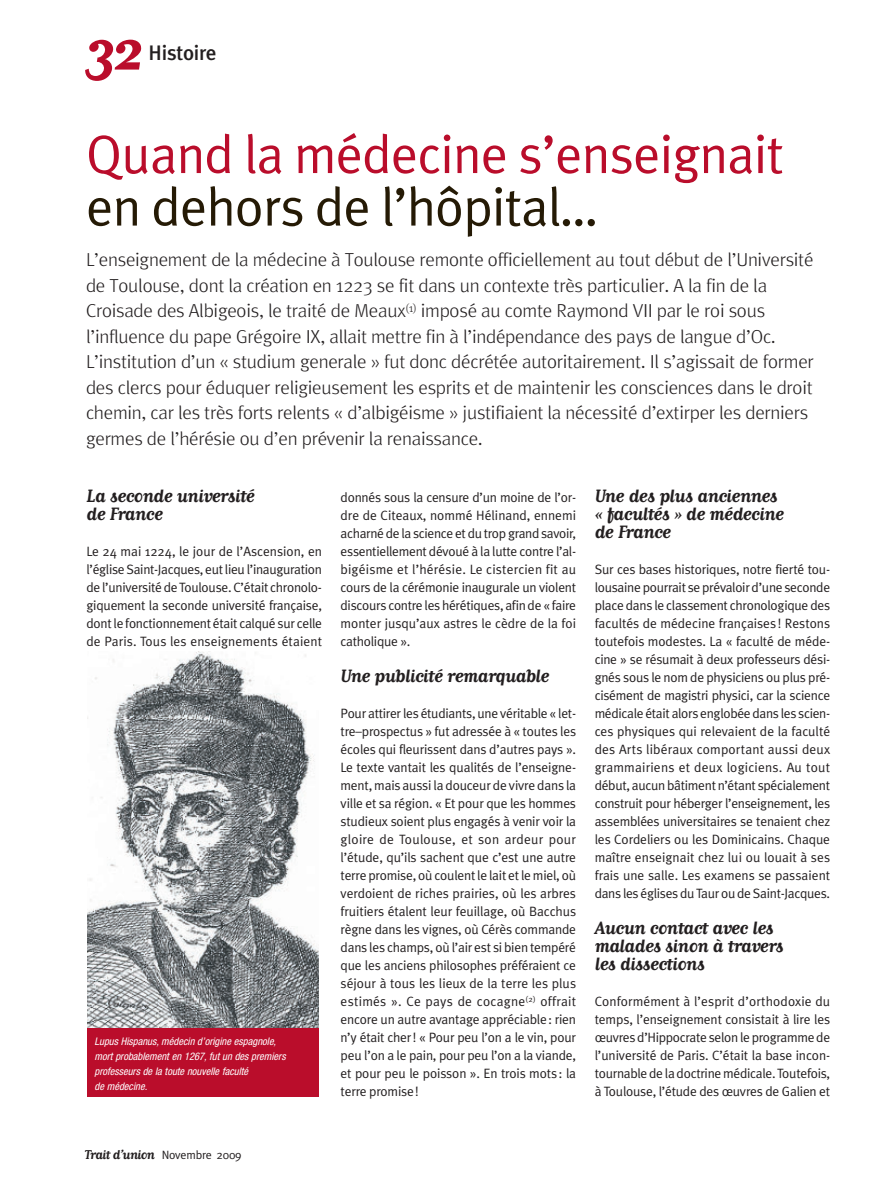
<style>
.page{position:relative;width:893px;height:1191px;background:#fff}
.page>*{position:absolute;margin:0;border:0;box-sizing:border-box;transform-origin:0 0}
.t1{font:700 67.5px "Matrix Script";color:#ba0d2b}
.t2{font:54px "Meta Plus Normal";letter-spacing:-.015em;color:#ba0d2b}
.t3{font:54px "Meta Plus Normal";letter-spacing:-.015em;color:#251a05}
.t4{font:700 21px/18px "Matrix Script";letter-spacing:-.025em;color:#231f20}
.t5{font:500 21px "Meta Plus";letter-spacing:-.015em;color:#231f20}
.t6{font:300 18.75px/25.5px "Meta";letter-spacing:-.015em;color:#231f20}
.t7{font:700 15px "Matrix Script";letter-spacing:-.04em;color:#231f20}
.t8{font:13.5px/18px "Meta Plus Normal";letter-spacing:-.015em;color:#231f20;text-align:justify}
.t9{font:italic condensed 10.5px/15px "Helvetica Neue";color:#fff}
.s1{font-family:"Meta Plus Normal";font-weight:400;font-size:12px}
</style>
<div class="page">
<img style="left:87px;top:652px;width:232px;height:376px">
<div style="left:87px;top:1028px;width:232px;height:69px;background:#ba0d2b"></div>
<h1 class="t1" style="left:85px;top:7px;width:61px">32</h1>
<h3 class="t5" style="left:149px;top:42px;width:69px">Histoire</h3>
<h2 class="t2" style="left:86px;top:135px;width:699px">Quand la médecine s’enseignait</h2>
<h2 class="t3" style="left:86px;top:187px;width:513px">en dehors de l’hôpital…</h2>
<p class="t6" style="left:86px;top:249px;width:729px">L’enseignement de la médecine à Toulouse remonte officiellement au tout début de l’Université de Toulouse, dont la création en 1223 se fit dans un contexte très particulier. A la fin de la Croisade des Albigeois, le traité de Meaux<sup>(1)</sup> imposé au comte Raymond VII par le roi sous l’influence du pape Grégoire IX, allait mettre fin à l’indépendance des pays de langue d’Oc.<br>L’institution d’un « studium generale » fut donc décrétée autoritairement. Il s’agissait de former des clercs pour éduquer religieusement les esprits et de maintenir les consciences dans le droit chemin, car les très forts relents « d’albigéisme » justifiaient la nécessité d’extirper les derniers germes de l’hérésie ou d’en prévenir la renaissance.</p>
<h3 class="t4" style="left:87px;top:485px;width:170px">La seconde université de France</h3>
<p class="t8" style="left:87px;top:543px;width:237px">Le 24 mai 1224, le jour de l’Ascension, en l’église Saint-Jacques, eut lieu l’inauguration de l’université de Toulouse. C’était chronolo&shy;giquement la seconde université française, dont le fonctionnement était calqué sur celle de Paris. Tous les enseignements étaient</p>
<p class="t9" style="left:95px;top:1034px;width:195px">Lupus Hispanus, médecin d’origine espagnole, mort probablement en 1267, fut un des premiers professeurs de la toute nouvelle faculté<br>de médecine.</p>
<p class="t8" style="left:341px;top:489px;width:237px">donnés sous la censure d’un moine de l’or&shy;dre de Citeaux, nommé Hélinand, ennemi acharné de la science et du trop grand savoir, essentiellement dévoué à la lutte contre l’al&shy;bigéisme et l’hérésie. Le cistercien fit au cours de la cérémonie inaugurale un violent discours contre les hérétiques, afin de « faire monter jusqu’aux astres le cèdre de la foi catholique ».</p>
<h3 class="t4" style="left:341px;top:665px;width:210px">Une publicité remarquable</h3>
<p class="t8" style="left:341px;top:705px;width:237px">Pour attirer les étudiants, une véritable « let&shy;tre–prospectus » fut adressée à « toutes les écoles qui fleurissent dans d’autres pays ».<br>Le texte vantait les qualités de l’enseigne&shy;ment, mais aussi la douceur de vivre dans la ville et sa région. « Et pour que les hommes studieux soient plus engagés à venir voir la gloire de Toulouse, et son ardeur pour l’étude, qu’ils sachent que c’est une autre terre promise, où coulent le lait et le miel, où verdoient de riches prairies, où les arbres fruitiers étalent leur feuillage, où Bacchus règne dans les vignes, où Cérès commande dans les champs, où l’air est si bien tempéré que les anciens philosophes préféraient ce séjour à tous les lieux de la terre les plus estimés ». Ce pays de cocagne<sup>(2)</sup> offrait encore un autre avantage appréciable: rien n’y était cher! « Pour peu l’on a le vin, pour peu l’on a le pain, pour peu l’on a la viande, et pour peu le poisson ». En trois mots: la terre promise!</p>
<h3 class="t4" style="left:595px;top:485px;width:191px">Une des plus anciennes « facultés » de médecine de France</h3>
<p class="t8" style="left:595px;top:561px;width:237px">Sur ces bases historiques, notre fierté tou&shy;lousaine pourrait se prévaloir d’une seconde place dans le classement chronologique des facultés de médecine françaises ! Restons toutefois modestes. La « faculté de méde&shy;cine » se résumait à deux professeurs dési&shy;gnés sous le nom de physiciens ou plus pré&shy;cisément de magistri physici, car la science médicale était alors englobée dans les scien&shy;ces physiques qui relevaient de la faculté des Arts libéraux comportant aussi deux grammairiens et deux logiciens. Au tout début, aucun bâtiment n’étant spécialement construit pour héberger l’enseignement, les assemblées universitaires se tenaient chez les Cordeliers ou les Dominicains. Chaque maître enseignait chez lui ou louait à ses frais une salle. Les examens se passaient dans les églises du Taur ou de Saint-Jacques.</p>
<h3 class="t4" style="left:595px;top:917px;width:191px">Aucun contact avec les malades sinon à travers les dissections</h3>
<p class="t8" style="left:595px;top:993px;width:237px">Conformément à l’esprit d’orthodoxie du temps, l’enseignement consistait à lire les œuvres d’Hippocrate selon le programme de l’université de Paris. C’était la base incon&shy;tournable de la doctrine médicale. Toutefois, à Toulouse, l’étude des œuvres de Galien et</p>
<p class="t7" style="left:85px;top:1145px;width:158px">Trait d’union <span class="s1">Novembre 2009</span></p>
</div>
